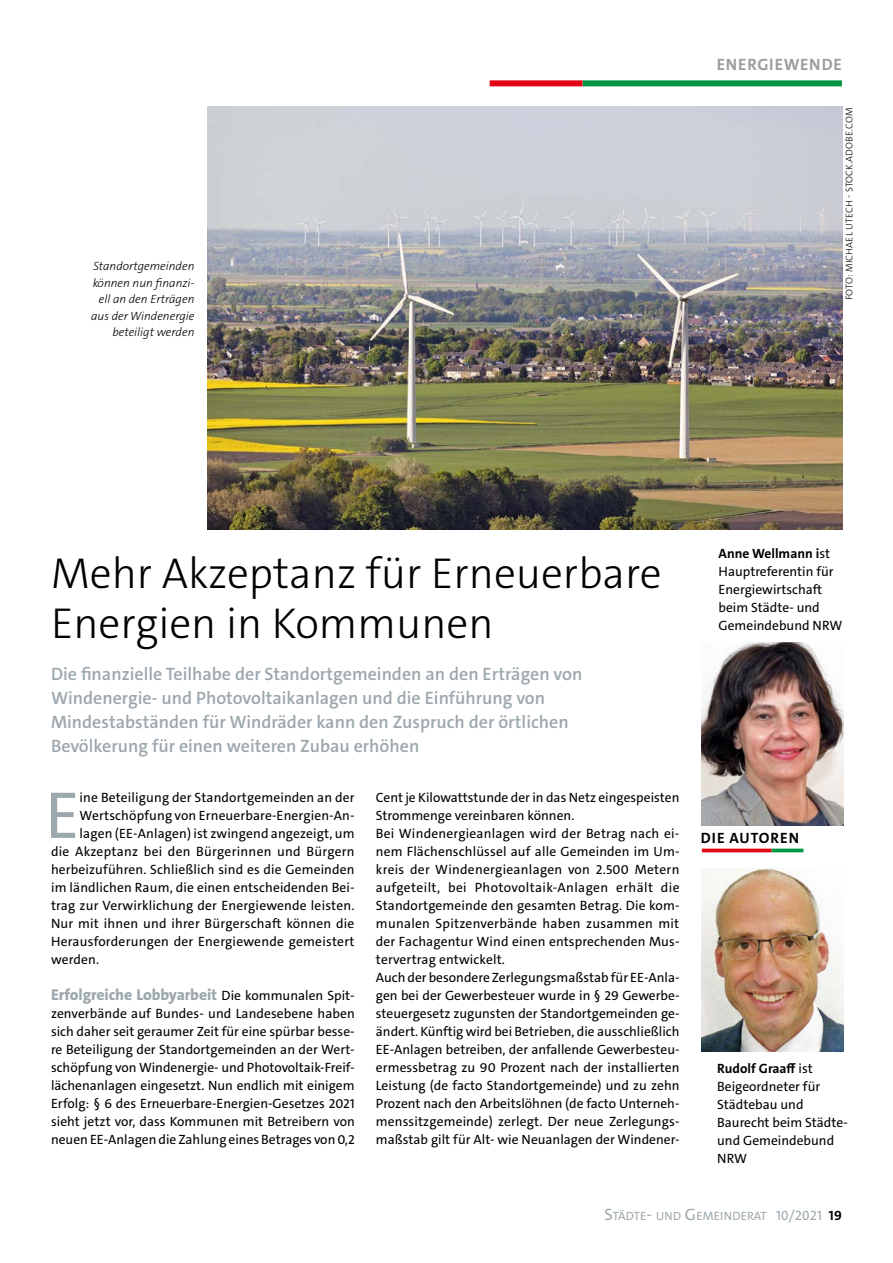
<style>
.page{position:relative;width:893px;height:1263px;background:#fff}
.page>*{position:absolute;margin:0;border:0;box-sizing:border-box;transform-origin:0 0}
.t1{font:66.9px "The Sans C5";color:#9ca8ae}
.t2{font:300 43.5px/49.5px "The Sans C5";color:#000}
.t3{font:600 18px/24px "The Sans C5";color:#9ca8ae}
.t4{font:700 16.5px "The Sans C5";letter-spacing:.04em;color:#9d9d9c}
.t5{font:800 15.75px "The Sans C5";letter-spacing:-.01em;color:#9ca8ae}
.t6{font:700 15px "The Sans C5";letter-spacing:.07em;color:#000}
.t7{font:13.5px/18px "The Sans C5";letter-spacing:.005em;color:#000}
.t8{font:12.15px "The Sans C5";letter-spacing:.015em;color:#9ca8ae}
.t9{font:italic 300 12px/16.5px "The Sans C5";color:#000;text-align:right}
.t10{font:300 9.75px "The Sans C5";letter-spacing:.02em;color:#000}
.s1{font-weight:400;font-size:13.5px;color:#000}
.s2{font-weight:700}
.s3{font-size:16.5px}
.s4{font-size:16.8px}
.s5{font-size:11.7px}
.s6{font-size:13.5px}
.s7{font-weight:700;font-size:13.5px;color:#000}
</style>
<div class="page">
<div style="left:583px;top:80px;width:259px;height:6px;background:#009641"></div>
<div style="left:490px;top:80px;width:93px;height:6px;background:#e30613"></div>
<img style="left:702px;top:643px;width:141px;height:183px">
<hr style="left:702px;top:849px;width:70px;height:3px;background:#e30613">
<hr style="left:772px;top:849px;width:31px;height:3px;background:#009641">
<img style="left:702px;top:868px;width:141px;height:183px">
<img style="left:207px;top:106px;width:635px;height:424px">
<p class="t9" style="left:91px;top:258px;width:105px">Standortgemeinden können nun finanzi&shy;ell an den Erträgen aus der Windenergie beteiligt werden</p>
<p class="t4" style="left:717px;top:54px;width:126px">ENERGIEWENDE</p>
<p class="t10" style="left:843px;top:300px;width:194px;rotate:-90deg">FOTO: MICHAEL UTECH - STOCK.ADOBE.COM</p>
<h2 class="t2" style="left:51px;top:549px;width:612px">Mehr Akzeptanz für Erneuerbare<br>Energien in Kommunen</h2>
<p class="t3" style="left:51px;top:662px;width:533px">Die finanzielle Teilhabe der Standortgemeinden an den Erträgen von Windenergie- und Photovoltaikanlagen und die Einführung von Mindestabständen für Windräder kann den Zuspruch der örtlichen Bevölkerung für einen weiteren Zubau erhöhen</p>
<p class="t7" style="left:376px;top:788px;width:305px">Cent je Kilowattstunde der in das Netz eingespeisten Strommenge vereinbaren können.<br>Bei Windenergieanlagen wird der Betrag nach ei&shy;nem Flächenschlüssel auf alle Gemeinden im Um&shy;kreis der Windenergieanlagen von 2.500 Metern aufgeteilt, bei Photovoltaik-Anlagen erhält die Standortgemeinde den gesamten Betrag. Die kom&shy;munalen Spitzenverbände haben zusammen mit der Fachagentur Wind einen entsprechenden Mus&shy;tervertrag entwickelt.<br>Auch der besondere Zerlegungsmaßstab für EE-Anla&shy;gen bei der Gewerbesteuer wurde in § 29 Gewerbe&shy;steuergesetz zugunsten der Standortgemeinden ge&shy;ändert. Künftig wird bei Betrieben, die ausschließlich EE-Anlagen betreiben, der anfallende Gewerbesteu&shy;ermessbetrag zu 90 Prozent nach der installierten Leistung (de facto Standortgemeinde) und zu zehn Prozent nach den Arbeitslöhnen (de facto Unterneh&shy;menssitzgemeinde) zerlegt. Der neue Zerlegungs&shy;maßstab gilt für Alt- wie Neuanlagen der Windener-</p>
<h1 class="t1" style="left:45px;top:772px;width:36px">E</h1>
<p class="t7" style="left:80px;top:788px;width:276px">ine Beteiligung der Standortgemeinden an der</p>
<p class="t7" style="left:80px;top:806px;width:276px">Wertschöpfung von Erneuerbare-Energien-An-</p>
<p class="t7" style="left:80px;top:824px;width:277px">lagen (EE-Anlagen) ist zwingend angezeigt, um</p>
<p class="t7" style="left:51px;top:842px;width:305px">die Akzeptanz bei den Bürgerinnen und Bürgern</p>
<p class="t7" style="left:51px;top:860px;width:305px">herbeizuführen. Schließlich sind es die Gemeinden</p>
<p class="t7" style="left:51px;top:878px;width:305px">im ländlichen Raum, die einen entscheidenden Bei-</p>
<p class="t7" style="left:51px;top:896px;width:305px">trag zur Verwirklichung der Energiewende leisten.</p>
<p class="t7" style="left:51px;top:914px;width:305px">Nur mit ihnen und ihrer Bürgerschaft können die</p>
<p class="t7" style="left:51px;top:932px;width:305px">Herausforderungen der Energiewende gemeistert</p>
<p class="t7" style="left:51px;top:950px;width:50px">werden.</p>
<p class="t5" style="left:51px;top:984px;width:305px">Erfolgreiche Lobbyarbeit <span class="s1">Die kommunalen Spit-</span></p>
<p class="t7" style="left:51px;top:1004px;width:305px;text-align:justify">zenverbände auf Bundes- und Landesebene haben sich daher seit geraumer Zeit für eine spürbar besse&shy;re Beteiligung der Standortgemeinden an der Wert&shy;schöpfung von Windenergie- und Photovoltaik-Freif&shy;lächenanlagen eingesetzt. Nun endlich mit einigem Erfolg: § 6 des Erneuerbare-Energien-Gesetzes 2021 sieht jetzt vor, dass Kommunen mit Betreibern von neuen EE-Anlagen die Zahlung eines Betrages von 0,2</p>
<p class="t7" style="left:719px;top:544px;width:125px"><span class="s2">Anne Wellmann i</span>st<br>Hauptreferentin für<br>Energiewirtschaft beim Städte- und<br>Gemeindebund NRW</p>
<p class="t6" style="left:701px;top:829px;width:100px">DIE AUTOREN</p>
<p class="t7" style="left:717px;top:1059px;width:132px"><span class="s2">Rudolf Graaff</span> ist<br>Beigeordneter für<br>Städtebau und<br>Baurecht beim Städte&shy;und Gemeindebund<br>NRW</p>
<p class="t8" style="left:604px;top:1208px;width:239px"><span class="s3">S</span>TÄDTE<span class="s4">-</span> <span class="s5">UND</span> <span class="s3">G</span>EMEINDERAT <span class="s6">10/2021</span> <span class="s7">19</span></p>
</div>
